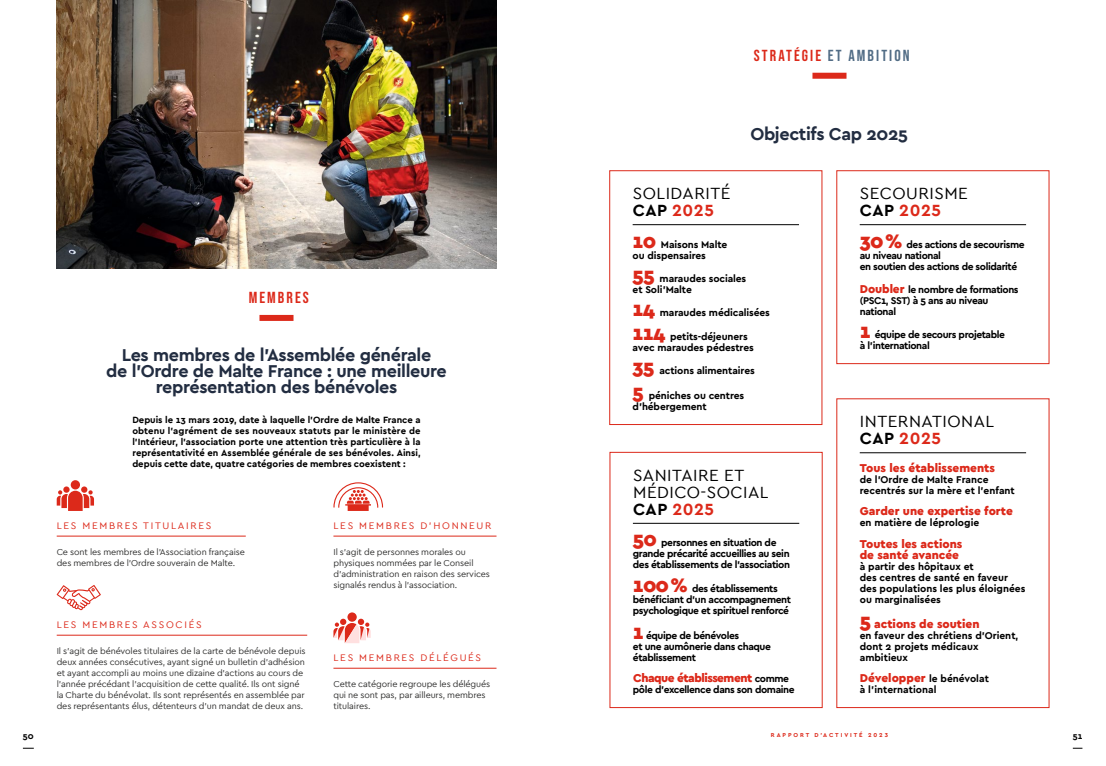
<style>
.page{position:relative;width:1106px;height:766px;background:#fff}
.page>*{position:absolute;margin:0;border:0;box-sizing:border-box;transform-origin:0 0}
.t1{font:700 18px/16px "Cera";letter-spacing:-.02em;color:#222d41;text-align:center}
.t2{font:17px/17px "Cera";letter-spacing:.03em;color:#000}
.t3{font:16px "Bebas Neue";letter-spacing:.13em;color:#516c85}
.t4{font:16px "Bebas Neue";letter-spacing:.13em;color:#dc291a}
.t5{font:900 12px/11px "Cera";color:#dc291a}
.t6{font:900 12px "Cera";letter-spacing:-.04em;color:#dc291a}
.t7{font:700 10.3px/11px "Cera";letter-spacing:-.04em;color:#000}
.t8{font:700 10.3px/11px "Cera";color:#000}
.t9{font:700 10.3px/11px "Cera";letter-spacing:-.01em;color:#000}
.t10{font:10px "Cera";letter-spacing:.17em;color:#dc291a}
.t11{font:700 9.5px/11px "Cera";color:#000;text-align:justify}
.t12{font:9px/11px "Cera";letter-spacing:-.01em;color:#30302f}
.t13{font:700 9px "Cera";color:#000}
.t14{font:700 6px "Cera";letter-spacing:.32em;color:#dc291a}
.s1{color:#dc291a}
.s2{font-weight:700}
.s3{font-weight:700;color:#dc291a}
.s4{font-weight:900;font-size:20.5px;color:#dc291a}
.s5{font-weight:700;font-size:10.3px;color:#000}
.s6{font-weight:900;font-size:12px;color:#dc291a}
.s7{font-size:20.5px}
</style>
<div class="page">
<div style="left:259px;top:315px;width:34px;height:6px;background:#dc291a"></div>
<hr style="left:57px;top:535px;width:189px;height:1px;background:#dc291a">
<hr style="left:333px;top:667px;width:163px;height:1px;background:#dc291a">
<hr style="left:57px;top:634px;width:250px;height:1px;background:#dc291a">
<hr style="left:333px;top:535px;width:163px;height:1px;background:#dc291a">
<svg style="left:333px;top:482px;width:50px;height:29px"></svg>
<div style="left:71px;top:480px;width:9px;height:9px;background:#dc291a;border-radius:50%"></div>
<svg style="left:57px;top:486px;width:37px;height:25px"></svg>
<svg style="left:57px;top:585px;width:44px;height:25px"></svg>
<svg style="left:347px;top:612px;width:10px;height:9px"></svg>
<svg style="left:333px;top:618px;width:38px;height:25px"></svg>
<div style="left:812px;top:73px;width:34px;height:6px;background:#dc291a"></div>
<hr style="left:632px;top:224px;width:167px;height:1px;background:#000">
<div style="left:609px;top:170px;width:213px;height:254px;border:1px solid #dc291a"></div>
<hr style="left:859px;top:452px;width:167px;height:1px;background:#000">
<hr style="left:633px;top:523px;width:166px;height:1px;background:#000">
<hr style="left:859px;top:224px;width:167px;height:1px;background:#000">
<div style="left:836px;top:170px;width:213px;height:194px;border:1px solid #dc291a"></div>
<img style="left:57px;top:0;width:439px;height:269px">
<p class="t13" style="left:23px;top:730px;width:12px">50</p>
<h3 class="t4" style="left:249px;top:288px;width:62px">MEMBRES</h3>
<h1 class="t1" style="left:106px;top:345px;width:342px">Les membres de l'Assemblée générale<br>de l'Ordre de Malte France : une meilleure représentation des bénévoles</h1>
<p class="t11" style="left:132px;top:414px;width:290px">Depuis le 13 mars 2019, date à laquelle l’Ordre de Malte France a obtenu l’agrément de ses nouveaux statuts par le ministère de l'Intérieur, l’association porte une attention très particulière à la représentativité en Assemblée générale de ses bénévoles. Ainsi, depuis cette date, quatre catégories de membres coexistent :</p>
<p class="t10" style="left:57px;top:518px;width:156px">LES MEMBRES TITULAIRES</p>
<p class="t12" style="left:57px;top:546px;width:190px">Ce sont les membres de l’Association française des membres de l’Ordre souverain de Malte.</p>
<p class="t10" style="left:57px;top:617px;width:146px">LES MEMBRES ASSOCIÉS</p>
<p class="t12" style="left:57px;top:645px;width:250px">Il s’agit de bénévoles titulaires de la carte de bénévole depuis deux années consécutives, ayant signé un bulletin d’adhésion et ayant accompli au moins une dizaine d’actions au cours de l’année précédant l’acquisition de cette qualité. Ils ont signé la Charte du bénévolat. Ils sont représentés en assemblée par des représentants élus, détenteurs d’un mandat de deux ans.</p>
<p class="t10" style="left:333px;top:518px;width:159px">LES MEMBRES D’HONNEUR</p>
<p class="t12" style="left:333px;top:546px;width:158px">Il s’agit de personnes morales ou physiques nommées par le Conseil d’administration en raison des services signalés rendus à l’association.</p>
<p class="t10" style="left:333px;top:650px;width:149px">LES MEMBRES DÉLÉGUÉS</p>
<p class="t12" style="left:333px;top:678px;width:158px">Cette catégorie regroupe les délégués qui ne sont pas, par ailleurs, membres titulaires.</p>
<h3 class="t3" style="left:754px;top:46px;width:157px"><span class="s1">STRATÉGIE</span> ET AMBITION</h3>
<h1 class="t1" style="left:750px;top:125px;width:159px">Objectifs Cap 2025</h1>
<h2 class="t2" style="left:633px;top:184px;width:99px">SOLIDARITÉ<br><span class="s2">CAP</span> <span class="s3">2025</span></h2>
<p class="t9" style="left:632px;top:238px;width:96px"><span class="s4">10</span> Maisons Malte ou dispensaires</p>
<p class="t9" style="left:632px;top:272px;width:115px"><span class="s4">55</span> maraudes sociales et Soli'Malte</p>
<p class="t9" style="left:632px;top:307px;width:139px"><span class="s4">14</span> maraudes médicalisées</p>
<p class="t9" style="left:632px;top:330px;width:123px"><span class="s4">114</span> petits-déjeuners avec maraudes pédestres</p>
<p class="t9" style="left:632px;top:364px;width:124px"><span class="s4">35</span> actions alimentaires</p>
<p class="t9" style="left:632px;top:389px;width:113px"><span class="s4">5</span> péniches ou centres d’hébergement</p>
<h2 class="t2" style="left:633px;top:465px;width:137px">SANITAIRE ET<br>MÉDICO-SOCIAL<br><span class="s2">CAP</span> <span class="s3">2025</span></h2>
<p class="t7" style="left:633px;top:537px;width:159px"><span class="s4">50</span> personnes en situation de grande précarité accueillies au sein des établissements de l’association</p>
<p class="t7" style="left:633px;top:582px;width:160px"><span class="s4">100 %</span> des établissements bénéficiant d’un accompagnement psychologique et spirituel renforcé</p>
<p class="t7" style="left:633px;top:629px;width:140px"><span class="s4">1</span> équipe de bénévoles<br>et une aumônerie dans chaque établissement</p>
<h3 class="t6" style="left:633px;top:670px;width:158px">Chaque établissement <span class="s5">comme</span></h3>
<p class="t7" style="left:633px;top:683px;width:163px">pôle d’excellence dans son domaine</p>
<h2 class="t2" style="left:860px;top:184px;width:110px">SECOURISME<br><span class="s2">CAP</span> <span class="s3">2025</span></h2>
<p class="t7" style="left:859px;top:238px;width:166px"><span class="s4">30 %</span> des actions de secourisme au niveau national<br>en soutien des actions de solidarité</p>
<p class="t7" style="left:859px;top:283px;width:160px"><span class="s6">Doubler</span> le nombre de formations (PSC1, SST) à 5 ans au niveau national</p>
<p class="t7" style="left:859px;top:329px;width:147px"><span class="s4">1</span> équipe de secours projetable à l’international</p>
<h2 class="t2" style="left:860px;top:412px;width:136px">INTERNATIONAL<br><span class="s2">CAP</span> <span class="s3">2025</span></h2>
<h3 class="t5" style="left:859px;top:462px;width:137px">Tous les établissements</h3>
<p class="t8" style="left:859px;top:473px;width:157px">de l’Ordre de Malte France recentrés sur la mère et l’enfant</p>
<h3 class="t5" style="left:859px;top:505px;width:154px">Garder une expertise forte</h3>
<p class="t8" style="left:859px;top:516px;width:121px">en matière de léprologie</p>
<h3 class="t5" style="left:859px;top:537px;width:104px">Toutes les actions de santé avancée</h3>
<p class="t8" style="left:859px;top:560px;width:167px">à partir des hôpitaux et<br>des centres de santé en faveur des populations les plus éloignées ou marginalisées</p>
<h3 class="t5" style="left:859px;top:617px;width:121px"><span class="s7">5</span> actions de soutien</h3>
<p class="t8" style="left:859px;top:629px;width:160px">en faveur des chrétiens d’Orient, dont 2 projets médicaux ambitieux</p>
<p class="t8" style="left:859px;top:672px;width:131px"><span class="s6">Développer</span> le bénévolat à l’international</p>
<p class="t14" style="left:771px;top:730px;width:119px">RAPPORT D’ACTIVITÉ 2023</p>
<p class="t13" style="left:1072px;top:730px;width:11px">51</p>
</div>
